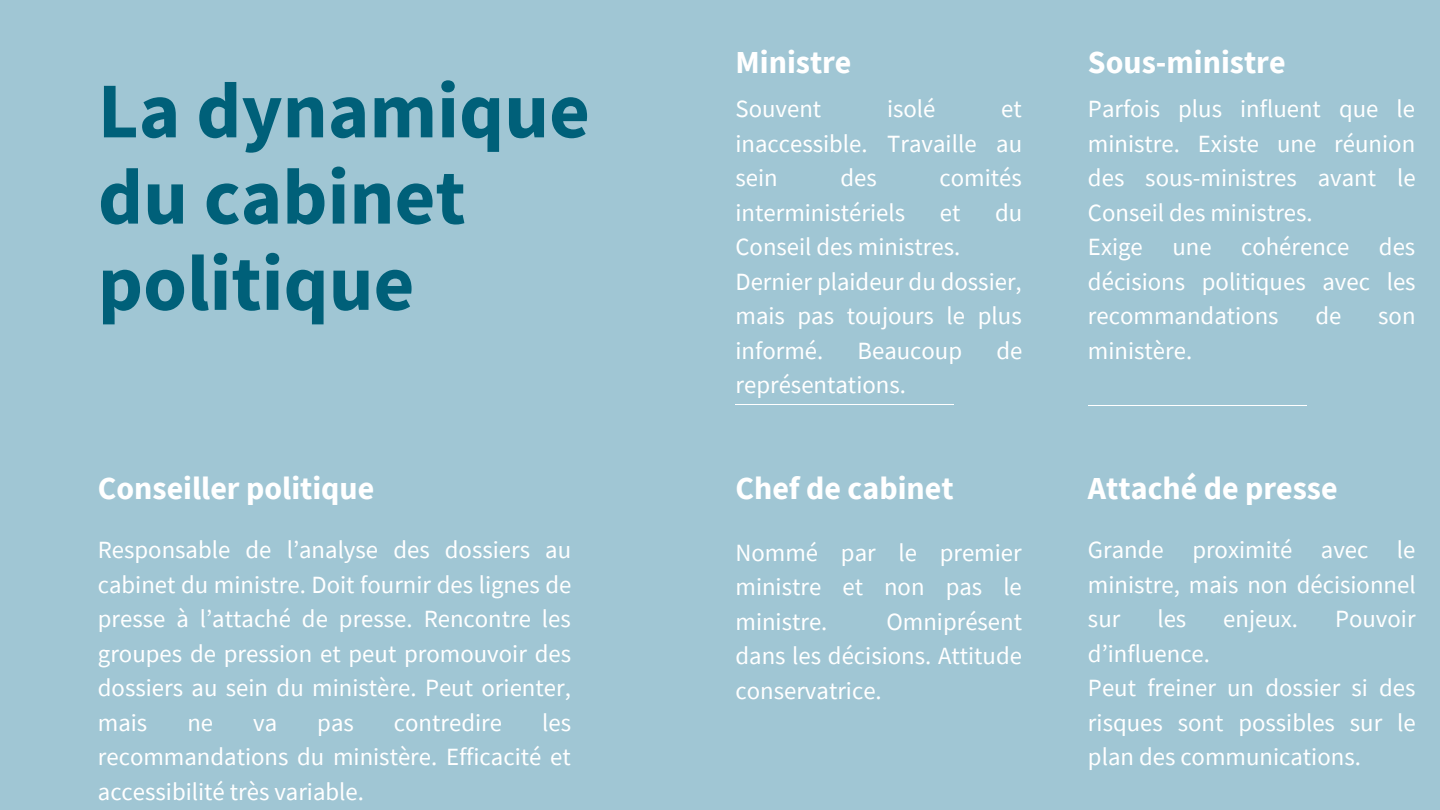
<style>
.page{position:relative;width:1440px;height:810px;background:#a0c6d4}
.page>*{position:absolute;margin:0;border:0;box-sizing:border-box;transform-origin:0 0}
.t1{font:700 79px/86.2px "Source Sans Pro";color:#006079}
.t2{font:700 32px "Source Sans Pro";color:#fff}
.t3{font:24.8px/34.5px "Source Sans Pro";color:#fff;text-align:justify}
</style>
<div class="page">
<hr style="left:736px;top:404px;width:218px;height:1px;background:#fff">
<hr style="left:1088px;top:405px;width:219px;height:1px;background:#fff">
<p class="t1" style="left:98px;top:66px;width:494px">La dynamique du cabinet politique</p>
<p class="t2" style="left:736px;top:42px;width:118px">Ministre</p>
<p class="t3" style="left:736px;top:91px;width:87px">Souvent</p>
<p class="t3" style="left:887px;top:91px;width:50px">isolé</p>
<p class="t3" style="left:736px;top:91px;width:288px;text-indent:266px">et inaccessible. Travaille au sein</p>
<p class="t3" style="left:840px;top:160px;width:38px">des</p>
<p class="t3" style="left:940px;top:160px;width:84px">comités</p>
<p class="t3" style="left:736px;top:195px;width:171px">interministériels</p>
<p class="t3" style="left:940px;top:195px;width:22px">et</p>
<p class="t3" style="left:995px;top:195px;width:29px">du</p>
<p class="t3" style="left:736px;top:229px;width:226px">Conseil des ministres.</p>
<p class="t3" style="left:736px;top:264px;width:288px">Dernier plaideur du dossier, mais pas toujours le plus informé.</p>
<p class="t3" style="left:858px;top:333px;width:106px">Beaucoup</p>
<p class="t3" style="left:996px;top:333px;width:28px">de</p>
<p class="t3" style="left:736px;top:367px;width:172px">représentations.</p>
<p class="t2" style="left:1088px;top:42px;width:199px">Sous-ministre</p>
<p class="t3" style="left:1088px;top:91px;width:329px">Parfois plus influent que le ministre. Existe une réunion des sous-ministres avant le Conseil des ministres.</p>
<p class="t3" style="left:1088px;top:229px;width:329px">Exige une cohérence des décisions politiques avec les recommandations</p>
<p class="t3" style="left:1315px;top:298px;width:28px">de</p>
<p class="t3" style="left:1378px;top:298px;width:39px">son</p>
<p class="t3" style="left:1088px;top:333px;width:106px">ministère.</p>
<p class="t2" style="left:98px;top:467px;width:278px">Conseiller politique</p>
<p class="t2" style="left:1088px;top:467px;width:251px">Attaché de presse</p>
<p class="t3" style="left:98px;top:532px;width:475px">Responsable de l’analyse des dossiers au cabinet du ministre. Doit fournir des lignes de presse à l’attaché de presse. Rencontre les groupes de pression et peut promouvoir des dossiers au sein du ministère. Peut orienter, mais</p>
<p class="t2" style="left:736px;top:467px;width:220px">Chef de cabinet</p>
<p class="t3" style="left:1088px;top:532px;width:329px">Grande proximité avec le ministre, mais non décisionnel sur</p>
<p class="t3" style="left:736px;top:535px;width:288px">Nommé par le premier ministre et non pas le ministre.</p>
<p class="t3" style="left:1157px;top:601px;width:30px">les</p>
<p class="t3" style="left:1223px;top:601px;width:76px">enjeux.</p>
<p class="t3" style="left:1335px;top:601px;width:82px">Pouvoir</p>
<p class="t3" style="left:1088px;top:636px;width:124px">d’influence.</p>
<p class="t3" style="left:1088px;top:670px;width:329px">Peut freiner un dossier si des risques sont possibles sur le plan des communications.</p>
<p class="t3" style="left:736px;top:604px;width:288px;text-indent:151px">Omniprésent dans les décisions. Attitude conservatrice.</p>
<p class="t3" style="left:98px;top:705px;width:475px;text-indent:444px">les recommandations du ministère. Efficacité et accessibilité très variable.</p>
<p class="t3" style="left:187px;top:705px;width:27px">ne</p>
<p class="t3" style="left:253px;top:705px;width:26px">va</p>
<p class="t3" style="left:317px;top:705px;width:38px">pas</p>
<p class="t3" style="left:394px;top:705px;width:110px">contredire</p>
</div>
